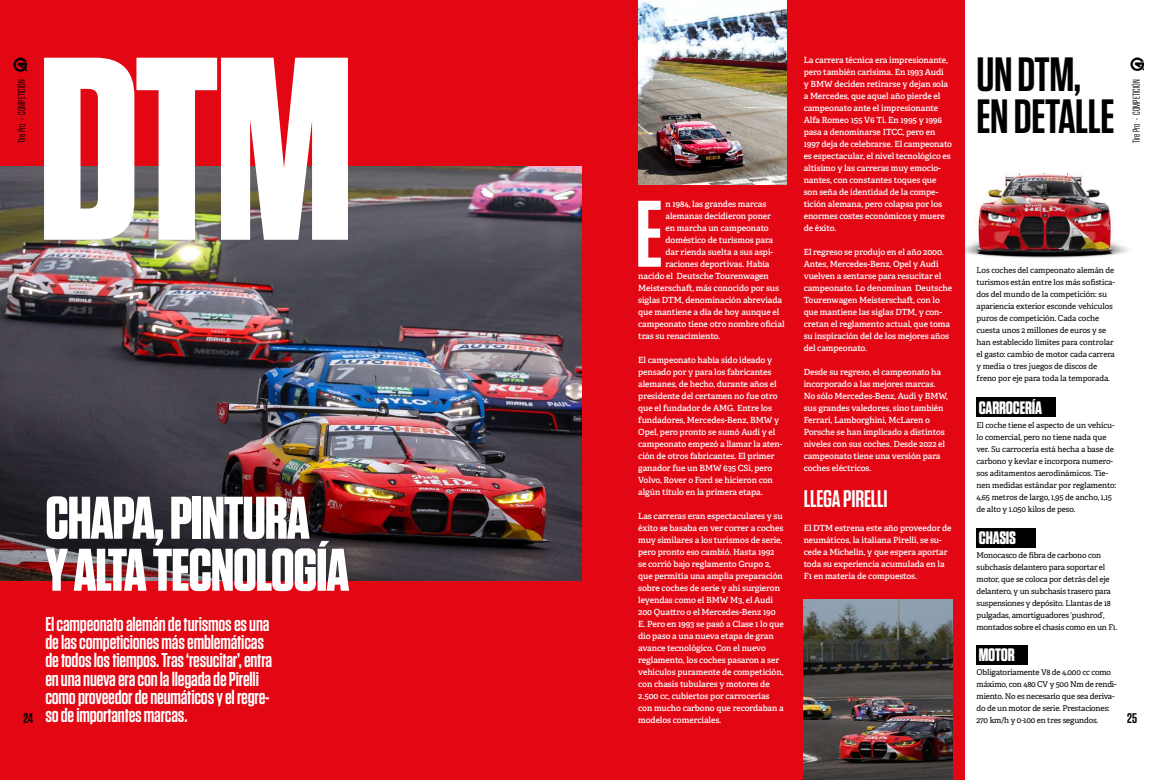
<style>
.page{position:relative;width:1163px;height:780px;background:#fff}
.page>*{position:absolute;margin:0;border:0;box-sizing:border-box;transform-origin:0 0}
.t1{font:700 260px "Tungsten";color:#fff}
.t2{font:600 94.2px "Tungsten";color:#fff}
.t3{font:700 60px/52px "Tungsten";letter-spacing:-.02em;color:#fff}
.t4{font:600 48px/42px "Tungsten";letter-spacing:-.01em;color:#000}
.t5{font:600 24px "Tungsten";letter-spacing:-.01em;color:#fff}
.t6{font:600 20px/18px "Tungsten";letter-spacing:-.01em;color:#fff}
.t7{font:700 18px "Tungsten";letter-spacing:-.01em;color:#fff}
.t8{font:600 14px "Tungsten";color:#000}
.t9{font:10px "Tungsten";color:#000}
.t10{font:600 8.5px/12px "Adelle";letter-spacing:-.01em;color:#fff}
.t11{font:8px/12px "Adelle";letter-spacing:-.02em;color:#000}
</style>
<div class="page">
<div style="left:976px;top:528px;width:60px;height:19px;background:#000"></div>
<img style="left:964px;top:174px;width:164px;height:87px">
<div style="left:0;top:0;width:964px;height:780px;background:#e30613"></div>
<img style="left:0;top:166px;width:581px;height:414px">
<img style="left:638px;top:0;width:148px;height:185px">
<div style="left:976px;top:398px;width:79px;height:19px;background:#000"></div>
<img style="left:803px;top:599px;width:148px;height:181px">
<div style="left:976px;top:645px;width:52px;height:19px;background:#000"></div>
<img style="left:14px;top:57px;width:13px;height:15px">
<img style="left:1130px;top:57px;width:13px;height:14px">
<p class="t10" style="left:803px;top:54px;width:150px">La carrera técnica era impresionante, pero también carísima. En 1993 Audi<br>y BMW deciden retirarse y dejan sola a Mercedes, que aquel año pierde el campeonato ante el impresionante Alfa Romeo 155 V6 Ti. En 1995 y 1996 pasa a denominarse ITCC, pero en 1997 deja de celebrarse. El campeonato es espectacular, el nivel tecnológico es altísimo y las carreras muy emocio&shy;nantes, con constantes toques que son seña de identidad de la compe&shy;tición alemana, pero colapsa por los enormes costes económicos y muere de éxito.</p>
<p class="t10" style="left:803px;top:246px;width:150px">El regreso se produjo en el año 2000.<br>Antes, Mercedes-Benz, Opel y Audi vuelven a sentarse para resucitar el campeonato. Lo denominan Deutsche Tourenwagen Meisterschaft, con lo que mantiene las siglas DTM, y con&shy;cretan el reglamento actual, que toma su inspiración del de los mejores años del campeonato.</p>
<p class="t10" style="left:803px;top:366px;width:146px">Desde su regreso, el campeonato ha incorporado a las mejores marcas.<br>No sólo Mercedes-Benz, Audi y BMW, sus grandes valedores, sino también Ferrari, Lamborghini, McLaren o Porsche se han implicado a distintos niveles con sus coches. Desde 2022 el campeonato tiene una versión para coches eléctricos.</p>
<h3 class="t5" style="left:803px;top:486px;width:86px">LLEGA PIRELLI</h3>
<p class="t10" style="left:803px;top:522px;width:149px">El DTM estrena este año proveedor de neumáticos, la italiana Pirelli, se su&shy;cede a Michelin, y que espera aportar toda su experiencia acumulada en la F1 en materia de compuestos.</p>
<h1 class="t1" style="left:38px;top:10px;width:318px">DTM</h1>
<h3 class="t4" style="left:976px;top:55px;width:140px">UN DTM,<br>EN DETALLE</h3>
<p class="t9" style="left:17px;top:143px;width:65px;rotate:-90deg">Tire Pro - COMPETICIÓN</p>
<h2 class="t2" style="left:635px;top:184px;width:29px">E</h2>
<p class="t10" style="left:665px;top:198px;width:102px">n 1984, las grandes marcas</p>
<p class="t10" style="left:665px;top:210px;width:107px">alemanas decidieron poner</p>
<p class="t10" style="left:665px;top:222px;width:105px">en marcha un campeonato</p>
<p class="t10" style="left:665px;top:234px;width:109px">doméstico de turismos para</p>
<p class="t10" style="left:665px;top:246px;width:109px">dar rienda suelta a sus aspi-</p>
<p class="t10" style="left:665px;top:258px;width:105px">raciones deportivas. Había</p>
<p class="t10" style="left:638px;top:270px;width:132px">nacido el Deutsche Tourenwagen</p>
<p class="t10" style="left:638px;top:282px;width:142px">Meisterschaft, más conocido por sus</p>
<p class="t10" style="left:638px;top:294px;width:145px">siglas DTM, denominación abreviada</p>
<p class="t10" style="left:638px;top:306px;width:143px">que mantiene a día de hoy aunque el</p>
<p class="t10" style="left:638px;top:318px;width:148px">campeonato tiene otro nombre oficial</p>
<p class="t10" style="left:638px;top:330px;width:84px">tras su renacimiento.</p>
<p class="t10" style="left:638px;top:354px;width:146px">El campeonato había sido ideado y pensado por y para los fabricantes alemanes, de hecho, durante años el presidente del certamen no fue otro que el fundador de AMG. Entre los fundadores, Mercedes-Benz, BMW y Opel, pero pronto se sumó Audi y el campeonato empezó a llamar la aten&shy;ción de otros fabricantes. El primer ganador fue un BMW 635 CSi, pero Volvo, Rover o Ford se hicieron con algún título en la primera etapa.</p>
<p class="t10" style="left:638px;top:510px;width:147px">Las carreras eran espectaculares y su éxito se basaba en ver correr a coches muy similares a los turismos de serie, pero pronto eso cambió. Hasta 1992 se corrió bajo reglamento Grupo 2, que permitía una amplia preparación sobre coches de serie y ahí surgieron leyendas como el BMW M3, el Audi 200 Quattro o el Mercedes-Benz 190<br>E. Pero en 1993 se pasó a Clase 1 lo que dio paso a una nueva etapa de gran avance tecnológico. Con el nuevo reglamento, los coches pasaron a ser vehículos puramente de competición, con chasis tubulares y motores de 2.500 cc, cubiertos por carrocerías con mucho carbono que recordaban a modelos comerciales.</p>
<p class="t11" style="left:976px;top:264px;width:140px">Los coches del campeonato alemán de turismos están entre los más sofistica&shy;dos del mundo de la competición: su apariencia exterior esconde vehículos puros de competición. Cada coche cuesta unos 2 millones de euros y se han establecido límites para controlar el gasto: cambio de motor cada carrera y media o tres juegos de discos de freno por eje para toda la temporada.</p>
<h3 class="t7" style="left:978px;top:398px;width:65px">CARROCERÍA</h3>
<p class="t11" style="left:976px;top:419px;width:141px">El coche tiene el aspecto de un vehícu&shy;lo comercial, pero no tiene nada que ver. Su carrocería está hecha a base de carbono y kevlar e incorpora numero&shy;sos aditamentos aerodinámicos. Tie&shy;nen medidas estándar por reglamento:<br>4,65 metros de largo, 1,95 de ancho, 1,15 de alto y 1.050 kilos de peso.</p>
<h3 class="t3" style="left:45px;top:493px;width:305px">CHAPA, PINTURA<br>Y ALTA TECNOLOGÍA</h3>
<h3 class="t6" style="left:45px;top:616px;width:228px">El campeonato alemán de turismos es una de las competiciones más emblemáticas de todos los tiempos. Tras ‘resucitar’, entra en una nueva era con la llegada de Pirelli como proveedor de neumáticos y el regre&shy;so de importantes marcas.</h3>
<h3 class="t7" style="left:978px;top:528px;width:39px">CHASIS</h3>
<p class="t11" style="left:976px;top:549px;width:142px">Monocasco de fibra de carbono con subchasis delantero para soportar el motor, que se coloca por detrás del eje delantero, y un subchasis trasero para suspensiones y depósito. Llantas de 18 pulgadas, amortiguadores ‘pushrod’, montados sobre el chasis como en un F1.</p>
<h3 class="t7" style="left:978px;top:645px;width:37px">MOTOR</h3>
<p class="t11" style="left:976px;top:666px;width:142px">Obligatoriamente V8 de 4.000 cc como máximo, con 480 CV y 500 Nm de rendi&shy;miento. No es necesario que sea deriva&shy;do de un motor de serie. Prestaciones:</p>
<h3 class="t8" style="left:23px;top:711px;width:11px">24</h3>
<p class="t11" style="left:976px;top:714px;width:123px">270 km/h y 0-100 en tres segundos.</p>
<p class="t9" style="left:1131px;top:143px;width:65px;rotate:-90deg">Tire Pro - COMPETICIÓN</p>
<h3 class="t8" style="left:1126px;top:711px;width:11px">25</h3>
</div>
